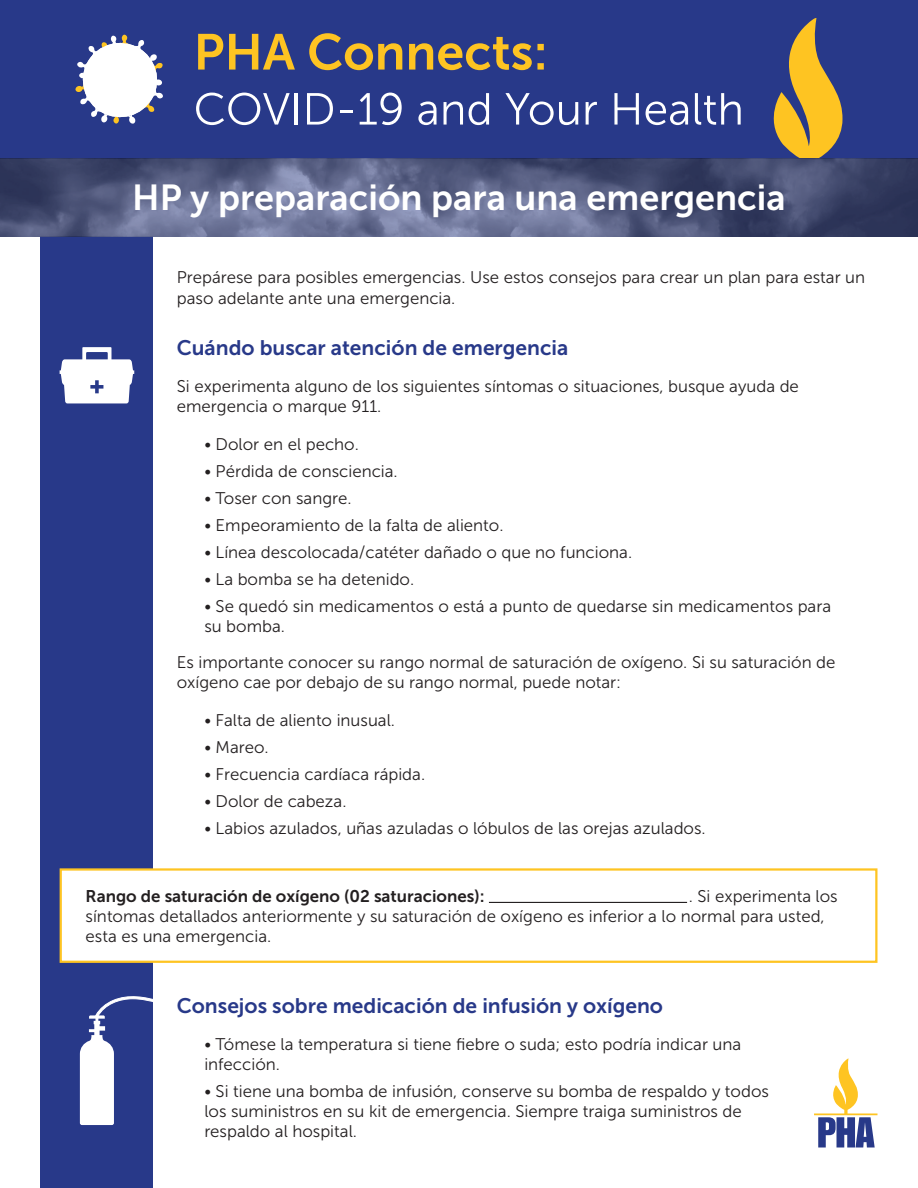
<style>
.page{position:relative;width:918px;height:1188px;background:#fff}
.page>*{position:absolute;margin:0;border:0;box-sizing:border-box;transform-origin:0 0}
.t1{font:36px "Museo Sans 700";color:#fff}
.t2{font:21px "Museo Sans 700";color:#283989}
.t3{font:16.8px/20.2px "Museo Sans 300";color:#231f20}
.t4{font:16.8px "Museo Sans 700";color:#231f20}
</style>
<div class="page">
<div style="left:40px;top:237px;width:113px;height:951px;background:#283989"></div>
<div style="left:0;top:0;width:918px;height:158px;background:#283989"></div>
<svg style="left:198px;top:34px;width:25px;height:36px"></svg>
<svg style="left:229px;top:34px;width:66px;height:36px"></svg>
<svg style="left:309px;top:33px;width:93px;height:37px"></svg>
<svg style="left:409px;top:37px;width:135px;height:33px"></svg>
<svg style="left:196px;top:93px;width:94px;height:32px"></svg>
<hr style="left:295px;top:93px;width:3px;height:32px;background:#fff">
<svg style="left:307px;top:93px;width:26px;height:32px"></svg>
<svg style="left:340px;top:110px;width:13px;height:3px"></svg>
<svg style="left:360px;top:93px;width:42px;height:32px"></svg>
<svg style="left:418px;top:102px;width:19px;height:23px"></svg>
<svg style="left:444px;top:102px;width:19px;height:23px"></svg>
<svg style="left:469px;top:93px;width:20px;height:32px"></svg>
<svg style="left:505px;top:93px;width:73px;height:32px"></svg>
<svg style="left:586px;top:102px;width:11px;height:23px"></svg>
<svg style="left:614px;top:93px;width:25px;height:32px"></svg>
<svg style="left:646px;top:102px;width:42px;height:23px"></svg>
<svg style="left:695px;top:93px;width:46px;height:32px"></svg>
<svg style="left:75px;top:35px;width:88px;height:89px"></svg>
<svg style="left:773px;top:18px;width:70px;height:140px"></svg>
<svg style="left:0;top:158px;width:918px;height:79px;background:#535b7f"></svg>
<svg style="left:60px;top:347px;width:74px;height:56px"></svg>
<svg style="left:80px;top:996px;width:73px;height:129px"></svg>
<div style="left:60px;top:868px;width:818px;height:95px;background:#fff;border:2px solid #fec422"></div>
<hr style="left:489px;top:902px;width:198px;height:1px;background:#231f20">
<svg style="left:814px;top:1058px;width:64px;height:90px"></svg>
<p class="t1" style="left:132px;top:177px;width:655px">HP y preparación para una emergencia</p>
<p class="t3" style="left:177px;top:268px;width:690px">Prepárese para posibles emergencias. Use estos consejos para crear un plan para estar un paso adelante ante una emergencia.</p>
<p class="t2" style="left:177px;top:336px;width:393px">Cuándo buscar atención de emergencia</p>
<p class="t3" style="left:177px;top:376px;width:624px">Si experimenta alguno de los siguientes síntomas o situaciones, busque ayuda de emergencia o marque 911.</p>
<p class="t3" style="left:204px;top:434px;width:156px">• Dolor en el pecho.</p>
<p class="t3" style="left:204px;top:461px;width:195px">• Pérdida de consciencia.</p>
<p class="t3" style="left:204px;top:488px;width:149px">• Toser con sangre.</p>
<p class="t3" style="left:204px;top:515px;width:301px">• Empeoramiento de la falta de aliento.</p>
<p class="t3" style="left:204px;top:542px;width:429px">• Línea descolocada/catéter dañado o que no funciona.</p>
<p class="t3" style="left:204px;top:569px;width:211px">• La bomba se ha detenido.</p>
<p class="t3" style="left:204px;top:596px;width:628px">• Se quedó sin medicamentos o está a punto de quedarse sin medicamentos para su bomba.</p>
<p class="t3" style="left:177px;top:652px;width:660px">Es importante conocer su rango normal de saturación de oxígeno. Si su saturación de oxígeno cae por debajo de su rango normal, puede notar:</p>
<p class="t3" style="left:204px;top:710px;width:192px">• Falta de aliento inusual.</p>
<p class="t3" style="left:204px;top:737px;width:66px">• Mareo.</p>
<p class="t3" style="left:204px;top:764px;width:222px">• Frecuencia cardíaca rápida.</p>
<p class="t3" style="left:204px;top:791px;width:144px">• Dolor de cabeza.</p>
<p class="t3" style="left:204px;top:818px;width:503px">• Labios azulados, uñas azuladas o lóbulos de las orejas azulados.</p>
<p class="t4" style="left:86px;top:886px;width:400px">Rango de saturación de oxígeno (02 saturaciones):</p>
<p class="t3" style="left:86px;top:886px;width:754px;text-indent:603px">. Si experimenta los síntomas detallados anteriormente y su saturación de oxígeno es inferior a lo normal para usted, esta es una emergencia.</p>
<p class="t2" style="left:177px;top:994px;width:488px">Consejos sobre medicación de infusión y oxígeno</p>
<p class="t3" style="left:204px;top:1034px;width:538px">• Tómese la temperatura si tiene fiebre o suda; esto podría indicar una infección.</p>
<p class="t3" style="left:204px;top:1081px;width:566px">• Si tiene una bomba de infusión, conserve su bomba de respaldo y todos los suministros en su kit de emergencia. Siempre traiga suministros de respaldo al hospital.</p>
</div>
